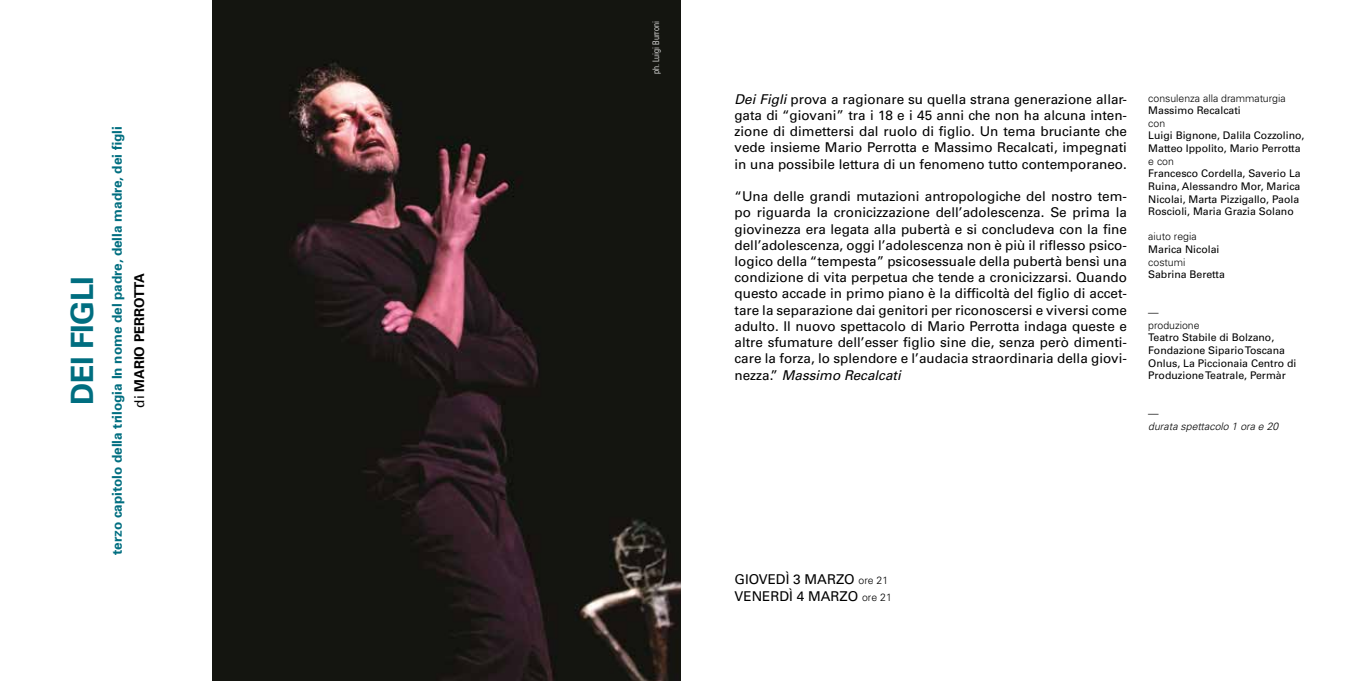
<style>
.page{position:relative;width:1361px;height:681px;background:#fff}
.page>*{position:absolute;margin:0;border:0;box-sizing:border-box;transform-origin:0 0}
.t1{font:700 30.75px "Univers";letter-spacing:-.02em;color:#006e80}
.t2{font:13.5px/16.2px "Univers LT Std";color:#000;text-align:justify}
.t3{font:700 13.5px/22.5px "Univers";color:#006e80;text-align:center}
.t4{font:10.5px/12.6px "Univers LT Std";color:#000}
.t5{font:300 10.5px/12.6px "Univers LT Std";color:#000}
.t6{font:italic 300 10.5px "Univers LT Std";color:#000}
.t7{font:300 condensed 9px "Univers";color:#fff}
.s1{font-weight:400;color:#000}
.s2{color:#000}
.s3{font-style:italic}
.s4{font-weight:300;font-size:10.5px}
</style>
<div class="page">
<img style="left:213px;top:0;width:467px;height:680px">
<h1 class="t1" style="left:63px;top:404px;width:130px;rotate:-90deg">DEI FIGLI</h1>
<p class="t3" style="left:105px;top:554px;width:429px;rotate:-90deg">terzo capitolo della trilogia In nome del padre, della madre, dei figli <span class="s1">di</span> <span class="s2">MARIO PERROTTA</span></p>
<p class="t7" style="left:650px;top:74px;width:54px;rotate:-90deg">ph. Luigi Burroni</p>
<p class="t2" style="left:734px;top:91px;width:394px"><span class="s3">Dei Figli</span> prova a ragionare su quella strana generazione allar&shy;gata di “giovani” tra i 18 e i 45 anni che non ha alcuna inten&shy;zione di dimettersi dal ruolo di figlio. Un tema bruciante che vede insieme Mario Perrotta e Massimo Recalcati, impegnati in una possibile lettura di un fenomeno tutto contemporaneo.</p>
<p class="t2" style="left:734px;top:188px;width:394px">“Una delle grandi mutazioni antropologiche del nostro tem&shy;po riguarda la cronicizzazione dell’adolescenza. Se prima la giovinezza era legata alla pubertà e si concludeva con la fine dell’adolescenza, oggi l’adolescenza non è più il riflesso psico&shy;logico della “tempesta” psicosessuale della pubertà bensì una condizione di vita perpetua che tende a cronicizzarsi. Quando questo accade in primo piano è la difficoltà del figlio di accet&shy;tare la separazione dai genitori per riconoscersi e viversi come adulto. Il nuovo spettacolo di Mario Perrotta indaga queste e altre sfumature dell’esser figlio sine die, senza però dimenti&shy;care la forza, lo splendore e l’audacia straordinaria della giovi&shy;nezza.” <span class="s3">Massimo Recalcati</span></p>
<p class="t5" style="left:1148px;top:92px;width:139px">consulenza alla drammaturgia</p>
<p class="t4" style="left:1148px;top:104px;width:94px">Massimo Recalcati</p>
<p class="t5" style="left:1148px;top:117px;width:18px">con</p>
<p class="t4" style="left:1148px;top:129px;width:158px">Luigi Bignone, Dalila Cozzolino,<br>Matteo Ippolito, Mario Perrotta</p>
<p class="t5" style="left:1148px;top:155px;width:27px">e con</p>
<p class="t4" style="left:1148px;top:167px;width:154px">Francesco Cordella, Saverio La<br>Ruina, Alessandro Mor, Marica<br>Nicolai, Marta Pizzigallo, Paola<br>Roscioli, Maria Grazia Solano</p>
<p class="t5" style="left:1148px;top:230px;width:50px">aiuto regia</p>
<p class="t4" style="left:1148px;top:243px;width:73px">Marica Nicolai</p>
<p class="t5" style="left:1148px;top:255px;width:39px">costumi</p>
<p class="t4" style="left:1148px;top:268px;width:78px">Sabrina Beretta</p>
<p class="t5" style="left:1148px;top:306px;width:53px">— produzione</p>
<p class="t4" style="left:1148px;top:331px;width:150px">Teatro Stabile di Bolzano,<br>Fondazione Sipario Toscana<br>Onlus, La Piccionaia Centro di<br>Produzione Teatrale, Permàr</p>
<p class="t5" style="left:1148px;top:407px;width:12px">—</p>
<p class="t6" style="left:1148px;top:419px;width:132px">durata spettacolo 1 ora e 20</p>
<p class="t2" style="left:734px;top:571px;width:159px">GIOVEDÌ 3 MARZO <span class="s4">ore 21<br></span>VENERDÌ 4 MARZO <span class="s4">ore 21</span></p>
</div>
